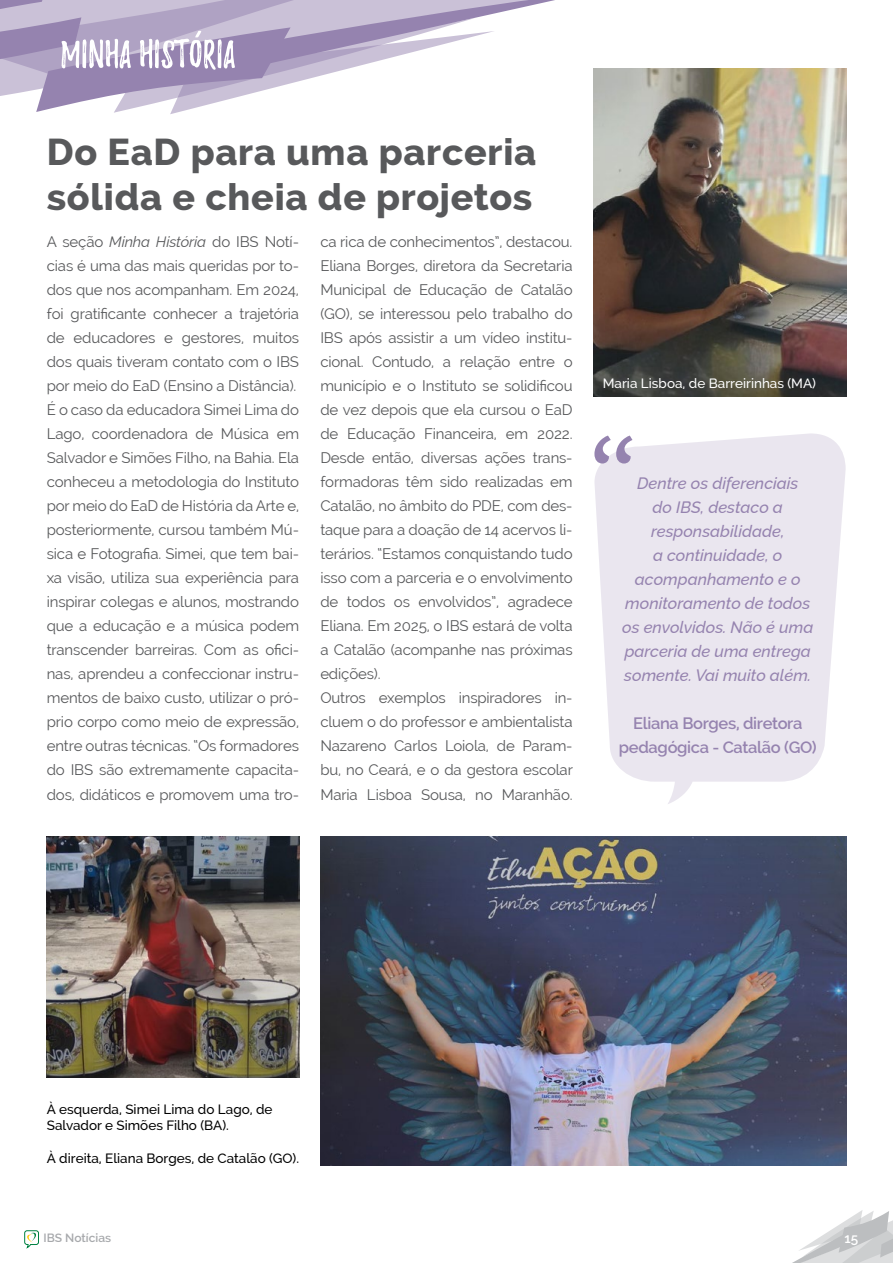
<style>
.page{position:relative;width:893px;height:1263px;background:#fff}
.page>*{position:absolute;margin:0;border:0;box-sizing:border-box;transform-origin:0 0}
.t1{font:800 37.5px/45px "Raleway";letter-spacing:.02em;color:#58595b}
.t2{font:italic 500 16.5px/24px "Raleway";color:#9583af;text-align:center}
.t3{font:600 16.5px/24px "Raleway";letter-spacing:-.02em;color:#9583af;text-align:center}
.t4{font:15px/24px "Raleway";letter-spacing:-.01em;color:#58595b}
.t5{font:500 13.5px/16.2px "Raleway";color:#000}
.t6{font:500 13.5px "Raleway";color:#fff}
.t7{font:600 13.5px "Raleway";color:#fff}
.t8{font:600 12px "Raleway";color:#a7a9ac}
.s1{font-style:italic}
</style>
<div class="page">
<svg style="left:792px;top:1210px;width:101px;height:53px"></svg>
<svg style="left:24px;top:1230px;width:15px;height:18px"></svg>
<svg style="left:0;top:0;width:555px;height:114px"></svg>
<img style="left:594px;top:68px;width:252px;height:328px">
<img style="left:320px;top:837px;width:526px;height:328px">
<svg style="left:594px;top:433px;width:252px;height:371px;fill:#eae6ef"></svg>
<svg style="left:594px;top:436px;width:38px;height:27px"></svg>
<img style="left:47px;top:837px;width:252px;height:241px">
<h1 class="t1" style="left:47px;top:130px;width:491px">Do EaD para uma parceria sólida e cheia de projetos</h1>
<p class="t4" style="left:47px;top:230px;width:254px">A seção <span class="s1">Minha História</span> do IBS Notí&shy;cias é uma das mais queridas por to&shy;dos que nos acompanham. Em 2024, foi gratificante conhecer a trajetória de educadores e gestores, muitos dos quais tiveram contato com o IBS por meio do EaD (Ensino a Distância).<br>É o caso da educadora Simei Lima do Lago, coordenadora de Música em Salvador e Simões Filho, na Bahia. Ela conheceu a metodologia do Instituto por meio do EaD de História da Arte e, posteriormente, cursou também Mú&shy;sica e Fotografia. Simei, que tem bai&shy;xa visão, utiliza sua experiência para inspirar colegas e alunos, mostrando que a educação e a música podem transcender barreiras. Com as ofici&shy;nas, aprendeu a confeccionar instru&shy;mentos de baixo custo, utilizar o pró&shy;prio corpo como meio de expressão, entre outras técnicas. “Os formadores do IBS são extremamente capacita&shy;dos, didáticos e promovem uma tro-</p>
<p class="t4" style="left:320px;top:230px;width:254px">ca rica de conhecimentos”, destacou.<br>Eliana Borges, diretora da Secretaria Municipal de Educação de Catalão (GO), se interessou pelo trabalho do IBS após assistir a um vídeo institu&shy;cional. Contudo, a relação entre o município e o Instituto se solidificou de vez depois que ela cursou o EaD de Educação Financeira, em 2022.<br>Desde então, diversas ações trans&shy;formadoras têm sido realizadas em Catalão, no âmbito do PDE, com des&shy;taque para a doação de 14 acervos li&shy;terários. “Estamos conquistando tudo isso com a parceria e o envolvimento de todos os envolvidos”, agradece Eliana. Em 2025, o IBS estará de volta a Catalão (acompanhe nas próximas edições).<br>Outros exemplos inspiradores in&shy;cluem o do professor e ambientalista Nazareno Carlos Loiola, de Param&shy;bu, no Ceará, e o da gestora escolar Maria Lisboa Sousa, no Maranhão.</p>
<p class="t6" style="left:603px;top:375px;width:215px">Maria Lisboa, de Barreirinhas (MA)</p>
<p class="t2" style="left:622px;top:469px;width:193px">Dentre os diferenciais<br>do IBS, destaco a responsabilidade,<br>a continuidade, o acompanhamento e o monitoramento de todos os envolvidos. Não é uma parceria de uma entrega somente. Vai muito além.</p>
<p class="t3" style="left:619px;top:711px;width:199px">Eliana Borges, diretora pedagógica - Catalão (GO)</p>
<p class="t5" style="left:47px;top:1101px;width:227px">À esquerda, Simei Lima do Lago, de<br>Salvador e Simões Filho (BA).</p>
<p class="t5" style="left:47px;top:1150px;width:254px">À direita, Eliana Borges, de Catalão (GO).</p>
<p class="t8" style="left:44px;top:1230px;width:69px">IBS Notícias</p>
<p class="t7" style="left:844px;top:1231px;width:15px">15</p>
</div>
